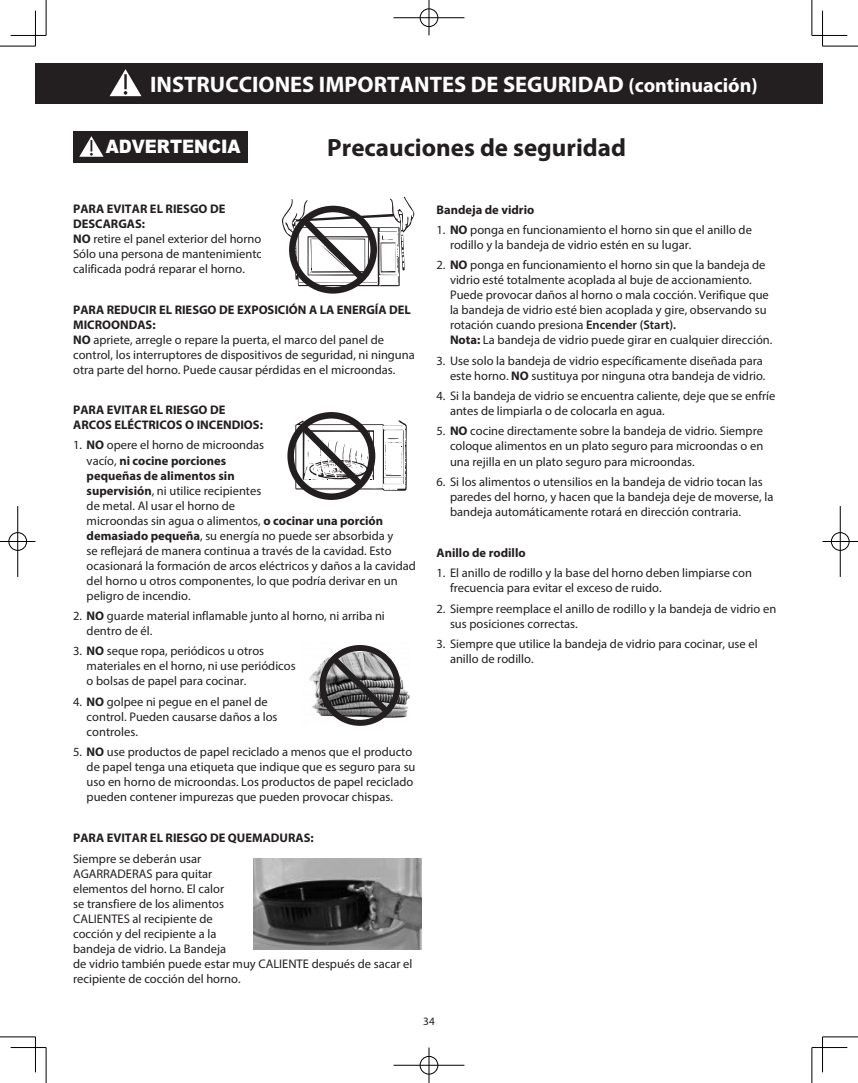
<style>
.page{position:relative;width:858px;height:1083px;background:#fff}
.page>*{position:absolute;margin:0;border:0;box-sizing:border-box;transform-origin:0 0}
.t1{font:700 25px "Myriad Pro";color:#231f20}
.t2{font:700 22.5px "Myriad Pro";color:#fff}
.t3{font:900 18.62px "Arial";color:#fff;scale:.9 1}
.t4{font:12.5px/15px "Myriad Pro";color:#231f20}
.t5{font:700 12.5px/15px "Myriad Pro";color:#231f20}
.t6{font:11.25px "Myriad Pro";color:#231f20}
.s1{font-size:20px}
.s2{font-weight:700}
.s3{font-weight:600}
</style>
<div class="page">
<div style="left:35px;top:63px;width:787px;height:40px;background:#231f20"></div>
<svg style="left:109px;top:69px;width:33px;height:28px"></svg>
<div style="left:73px;top:131px;width:174px;height:31px;background:#231f20"></div>
<svg style="left:79px;top:136px;width:25px;height:21px"></svg>
<img style="left:254px;top:858px;width:167px;height:91px">
<img style="left:309px;top:667px;width:101px;height:59px">
<svg style="left:319px;top:645px;width:81px;height:80px;background:#7a7879"></svg>
<svg style="left:282px;top:197px;width:132px;height:97px"></svg>
<svg style="left:287px;top:412px;width:120px;height:88px"></svg>
<hr style="left:0;top:46px;width:35px;height:1px;background:#000">
<hr style="left:822px;top:46px;width:35px;height:1px;background:#000">
<hr style="left:0;top:1036px;width:35px;height:1px;background:#000">
<hr style="left:822px;top:1036px;width:35px;height:1px;background:#000">
<hr style="left:46px;top:0;width:1px;height:35px;background:#000">
<hr style="left:46px;top:1047px;width:1px;height:35px;background:#000">
<hr style="left:811px;top:0;width:1px;height:35px;background:#000">
<hr style="left:811px;top:1047px;width:1px;height:35px;background:#000">
<hr style="left:11px;top:35px;width:35px;height:1px;background:#000">
<hr style="left:811px;top:35px;width:35px;height:1px;background:#000">
<hr style="left:11px;top:1046px;width:35px;height:1px;background:#000">
<hr style="left:811px;top:1046px;width:35px;height:1px;background:#000">
<hr style="left:35px;top:11px;width:1px;height:35px;background:#000">
<hr style="left:35px;top:1036px;width:1px;height:35px;background:#000">
<hr style="left:821px;top:11px;width:1px;height:35px;background:#000">
<hr style="left:821px;top:1036px;width:1px;height:35px;background:#000">
<div style="left:419px;top:8px;width:19px;height:19px;border:2px solid #fff;border-radius:50%"></div>
<hr style="left:393px;top:17px;width:71px;height:2px;background:#fff">
<div style="left:420px;top:9px;width:18px;height:18px;border:1px solid #000;border-radius:50%"></div>
<hr style="left:393px;top:18px;width:71px;height:1px;background:#000">
<hr style="left:428px;top:0;width:1px;height:35px;background:#000">
<div style="left:419px;top:1055px;width:19px;height:19px;border:2px solid #fff;border-radius:50%"></div>
<div style="left:420px;top:1055px;width:18px;height:18px;border:1px solid #000;border-radius:50%"></div>
<hr style="left:393px;top:1064px;width:71px;height:1px;background:#000">
<hr style="left:428px;top:1047px;width:1px;height:35px;background:#000">
<div style="left:8px;top:531px;width:19px;height:20px;border:2px solid #fff;border-radius:50%"></div>
<hr style="left:0;top:540px;width:35px;height:2px;background:#fff">
<hr style="left:17px;top:506px;width:2px;height:70px;background:#fff">
<div style="left:9px;top:532px;width:18px;height:18px;border:1px solid #000;border-radius:50%"></div>
<hr style="left:0;top:541px;width:35px;height:1px;background:#000">
<hr style="left:18px;top:506px;width:1px;height:70px;background:#000">
<div style="left:830px;top:531px;width:19px;height:20px;border:2px solid #fff;border-radius:50%"></div>
<hr style="left:822px;top:540px;width:35px;height:2px;background:#fff">
<div style="left:830px;top:532px;width:18px;height:18px;border:1px solid #000;border-radius:50%"></div>
<hr style="left:822px;top:541px;width:35px;height:1px;background:#000">
<hr style="left:839px;top:506px;width:1px;height:70px;background:#000">
<h2 class="t2" style="left:150px;top:69px;width:609px">INSTRUCCIONES IMPORTANTES DE SEGURIDAD <span class="s1">(continuación)</span></h2>
<h3 class="t3" style="left:106px;top:133px;width:151px">ADVERTENCIA</h3>
<h1 class="t1" style="left:327px;top:131px;width:300px">Precauciones de seguridad</h1>
<p class="t4" style="left:73px;top:201px;width:192px"><span class="s2">PARA EVITAR EL RIESGO DE<br>DESCARGAS:<br>NO</span> retire el panel exterior del horno.<br>Sólo una persona de mantenimiento calificada podrá reparar el horno.</p>
<p class="t4" style="left:73px;top:302px;width:343px"><span class="s2">PARA REDUCIR EL RIESGO DE EXPOSICIÓN A LA ENERGÍA DEL MICROONDAS:<br>NO</span> apriete, arregle o repare la puerta, el marco del panel de control, los interruptores de dispositivos de seguridad, ni ninguna otra parte del horno. Puede causar pérdidas en el microondas.</p>
<p class="t5" style="left:73px;top:402px;width:191px">PARA EVITAR EL RIESGO DE<br>ARCOS ELÉCTRICOS O INCENDIOS:</p>
<p class="t4" style="left:87px;top:437px;width:331px;text-indent:-13px">1. <span class="s2">NO</span> opere el horno de microondas<br>vacío, <span class="s2">ni cocine porciones<br>pequeñas de alimentos sin<br>supervisión</span>, ni utilice recipientes<br>de metal. Al usar el horno de<br>microondas sin agua o alimentos, <span class="s2">o cocinar una porción demasiado pequeña</span>, su energía no puede ser absorbida y<br>se reflejará de manera continua a través de la cavidad. Esto ocasionará la formación de arcos eléctricos y daños a la cavidad del horno u otros componentes, lo que podría derivar en un peligro de incendio.</p>
<p class="t4" style="left:87px;top:608px;width:299px;text-indent:-13px">2. <span class="s2">NO</span> guarde material inflamable junto al horno, ni arriba ni dentro de él.</p>
<p class="t4" style="left:87px;top:643px;width:210px;text-indent:-13px">3. <span class="s2">NO</span> seque ropa, periódicos u otros materiales en el horno, ni use periódicos o bolsas de papel para cocinar.</p>
<p class="t4" style="left:87px;top:693px;width:192px;text-indent:-13px">4. <span class="s2">NO</span> golpee ni pegue en el panel de control. Pueden causarse daños a los controles.</p>
<p class="t4" style="left:87px;top:744px;width:330px;text-indent:-13px">5. <span class="s2">NO</span> use productos de papel reciclado a menos que el producto de papel tenga una etiqueta que indique que es seguro para su uso en horno de microondas. Los productos de papel reciclado pueden contener impurezas que pueden provocar chispas.</p>
<p class="t5" style="left:73px;top:829px;width:242px">PARA EVITAR EL RIESGO DE QUEMADURAS:</p>
<p class="t4" style="left:73px;top:850px;width:340px">Siempre se deberán usar<br>AGARRADERAS para quitar<br>elementos del horno. El calor<br>se transfiere de los alimentos<br>CALIENTES al recipiente de<br>cocción y del recipiente a la<br>bandeja de vidrio. La Bandeja<br>de vidrio también puede estar muy CALIENTE después de sacar el recipiente de cocción del horno.</p>
<p class="t5" style="left:436px;top:202px;width:99px">Bandeja de vidrio</p>
<p class="t4" style="left:450px;top:222px;width:303px;text-indent:-13px">1. <span class="s2">NO</span> ponga en funcionamiento el horno sin que el anillo de rodillo y la bandeja de vidrio estén en su lugar.</p>
<p class="t4" style="left:450px;top:257px;width:324px;text-indent:-13px">2. <span class="s2">NO</span> ponga en funcionamiento el horno sin que la bandeja de vidrio esté totalmente acoplada al buje de accionamiento.<br>Puede provocar daños al horno o mala cocción. Verifique que la bandeja de vidrio esté bien acoplada y gire, observando su rotación cuando presiona <span class="s3">Encender (Start).<br></span><span class="s2">Nota:</span> La bandeja de vidrio puede girar en cualquier dirección.</p>
<p class="t4" style="left:436px;top:352px;width:330px;text-align:right">3. Use solo la bandeja de vidrio específicamente diseñada para este horno. <span class="s2">NO</span> sustituya por ninguna otra bandeja de vidrio.</p>
<p class="t4" style="left:450px;top:388px;width:327px;text-indent:-13px">4. Si la bandeja de vidrio se encuentra caliente, deje que se enfríe antes de limpiarla o de colocarla en agua.</p>
<p class="t4" style="left:450px;top:423px;width:314px;text-align:justify;text-indent:-13px">5. <span class="s2">NO</span> cocine directamente sobre la bandeja de vidrio. Siempre coloque alimentos en un plato seguro para microondas o en una rejilla en un plato seguro para microondas.</p>
<p class="t4" style="left:450px;top:474px;width:325px;text-indent:-13px">6. Si los alimentos o utensilios en la bandeja de vidrio tocan las paredes del horno, y hacen que la bandeja deje de moverse, la bandeja automáticamente rotará en dirección contraria.</p>
<p class="t5" style="left:436px;top:544px;width:91px">Anillo de rodillo</p>
<p class="t4" style="left:450px;top:565px;width:303px;text-indent:-13px">1. El anillo de rodillo y la base del horno deben limpiarse con frecuencia para evitar el exceso de ruido.</p>
<p class="t4" style="left:450px;top:600px;width:327px;text-indent:-13px">2. Siempre reemplace el anillo de rodillo y la bandeja de vidrio en sus posiciones correctas.</p>
<p class="t4" style="left:450px;top:636px;width:309px;text-indent:-13px">3. Siempre que utilice la bandeja de vidrio para cocinar, use el anillo de rodillo.</p>
<p class="t6" style="left:423px;top:1014px;width:13px">34</p>
</div>
